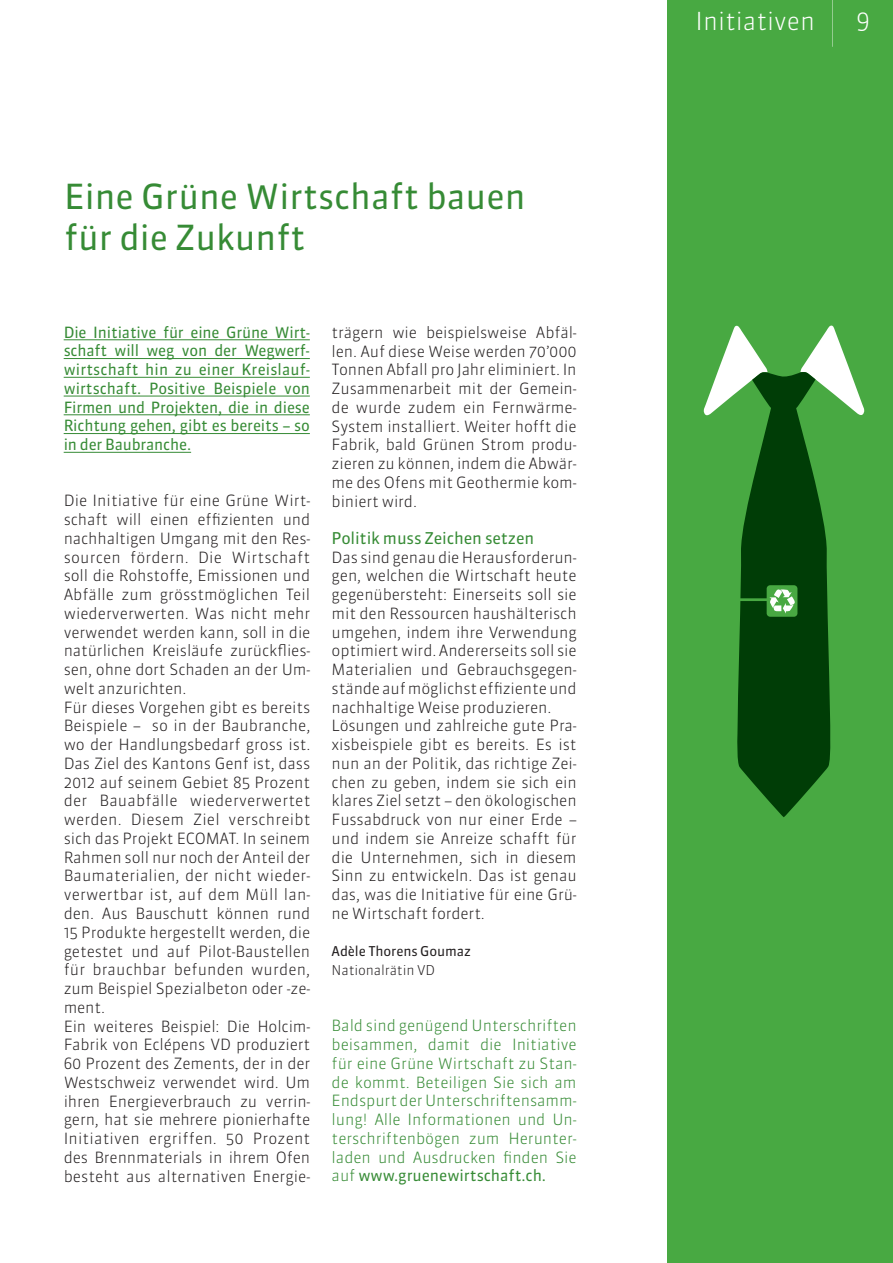
<style>
.page{position:relative;width:893px;height:1263px;background:#fff}
.page>*{position:absolute;margin:0;border:0;box-sizing:border-box;transform-origin:0 0}
.t1{font:34.5px/41.2px "Sanuk OT";color:#368b35}
.t2{font:300 24.75px "Sanuk OT";color:#fff}
.t3{font:16.2px "Sanuk OT";letter-spacing:-.01em;color:#368b35}
.t4{font:300 15.45px/18.8px "Sanuk OT";letter-spacing:-.01em;color:#231f20}
.t5{font:300 15.45px/18.8px "Sanuk OT";letter-spacing:-.005em;color:#368b35;text-align:justify}
.t6{font:15.45px/18.8px "Sanuk OT";letter-spacing:-.01em;color:#368b35;text-align:justify}
.t7{font:13.5px "Sanuk OT";letter-spacing:-.01em;color:#231f20}
.t8{font:300 13.5px "Sanuk OT";letter-spacing:-.01em;color:#231f20}
.s1{font-weight:400}
</style>
<div class="page">
<div style="left:667px;top:0;width:226px;height:1263px;background:#48a942"></div>
<hr style="left:64px;top:339px;width:246px;height:1px;background:#368b35">
<hr style="left:64px;top:358px;width:246px;height:1px;background:#368b35">
<hr style="left:64px;top:377px;width:246px;height:1px;background:#368b35">
<hr style="left:64px;top:396px;width:246px;height:1px;background:#368b35">
<hr style="left:64px;top:414px;width:246px;height:1px;background:#368b35">
<hr style="left:64px;top:433px;width:246px;height:1px;background:#368b35">
<hr style="left:64px;top:452px;width:127px;height:1px;background:#368b35">
<svg style="left:704px;top:325px;width:160px;height:492px"></svg>
<h1 class="t1" style="left:64px;top:178px;width:463px">Eine Grüne Wirtschaft bauen für die Zukunft</h1>
<p class="t6" style="left:64px;top:324px;width:248px">Die Initiative für eine Grüne Wirt&shy;schaft will weg von der Wegwerf&shy;wirtschaft hin zu einer Kreislauf&shy;wirtschaft. Positive Beispiele von Firmen und Projekten, die in diese Richtung gehen, gibt es bereits – so in der Baubranche.</p>
<p class="t4" style="left:64px;top:492px;width:248px">Die Initiative für eine Grüne Wirt&shy;schaft will einen effizienten und nachhaltigen Umgang mit den Res&shy;sourcen fördern. Die Wirtschaft soll die Rohstoffe, Emissionen und<br>Abfälle zum grösstmöglichen Teil wiederverwerten. Was nicht mehr verwendet werden kann, soll in die natürlichen Kreisläufe zurückflies&shy;sen, ohne dort Schaden an der Um&shy;welt anzurichten.<br>Für dieses Vorgehen gibt es bereits<br>Beispiele – so in der Baubranche, wo der Handlungsbedarf gross ist.<br>Das Ziel des Kantons Genf ist, dass<br>2012 auf seinem Gebiet 85 Prozent der Bauabfälle wiederverwertet werden. Diesem Ziel verschreibt sich das Projekt ECOMAT. In seinem<br>Rahmen soll nur noch der Anteil der<br>Baumaterialien, der nicht wieder&shy;verwertbar ist, auf dem Müll lan&shy;den. Aus Bauschutt können rund<br>15 Produkte hergestellt werden, die getestet und auf Pilot-Baustellen für brauchbar befunden wurden, zum Beispiel Spezialbeton oder -ze&shy;ment.<br>Ein weiteres Beispiel: Die Holcim-<br>Fabrik von Eclépens VD produziert<br>60 Prozent des Zements, der in der<br>Westschweiz verwendet wird. Um ihren Energieverbrauch zu verrin&shy;gern, hat sie mehrere pionierhafte<br>Initiativen ergriffen. 50 Prozent des Brennmaterials in ihrem Ofen besteht aus alternativen Energie-</p>
<p class="t4" style="left:332px;top:324px;width:247px;text-align:justify">trägern wie beispielsweise Abfäl&shy;len. Auf diese Weise werden 70’000<br>Tonnen Abfall pro Jahr eliminiert. In Zusammenarbeit mit der Gemein&shy;de wurde zudem ein Fernwärme-System installiert. Weiter hofft die Fabrik, bald Grünen Strom produ&shy;zieren zu können, indem die Abwär&shy;me des Ofens mit Geothermie kom&shy;biniert wird.</p>
<p class="t3" style="left:332px;top:530px;width:204px">Politik muss Zeichen setzen</p>
<p class="t4" style="left:332px;top:549px;width:247px">Das sind genau die Herausforderun&shy;gen, welchen die Wirtschaft heute gegenübersteht: Einerseits soll sie mit den Ressourcen haushälterisch umgehen, indem ihre Verwendung optimiert wird. Andererseits soll sie Materialien und Gebrauchsgegen&shy;stände auf möglichst effiziente und nachhaltige Weise produzieren.<br>Lösungen und zahlreiche gute Pra&shy;xisbeispiele gibt es bereits. Es ist nun an der Politik, das richtige Zei&shy;chen zu geben, indem sie sich ein klares Ziel setzt – den ökologischen Fussabdruck von nur einer Erde – und indem sie Anreize schafft für die Unternehmen, sich in diesem Sinn zu entwickeln. Das ist genau das, was die Initiative für eine Grü&shy;ne Wirtschaft fordert.</p>
<p class="t7" style="left:332px;top:945px;width:141px">Adèle Thorens Goumaz</p>
<p class="t8" style="left:332px;top:964px;width:105px">Nationalrätin VD</p>
<p class="t5" style="left:332px;top:1017px;width:247px">Bald sind genügend Unterschriften beisammen, damit die Initiative für eine Grüne Wirtschaft zu Stan&shy;de kommt. Beteiligen Sie sich am Endspurt der Unterschriftensamm&shy;lung! Alle Informationen und Un&shy;terschriftenbögen zum Herunter&shy;laden und Ausdrucken finden Sie auf <span class="s1">www.gruenewirtschaft.ch.</span></p>
<h2 class="t2" style="left:696px;top:10px;width:121px">Initiativen</h2>
<h2 class="t2" style="left:856px;top:8px;width:15px">9</h2>
</div>
